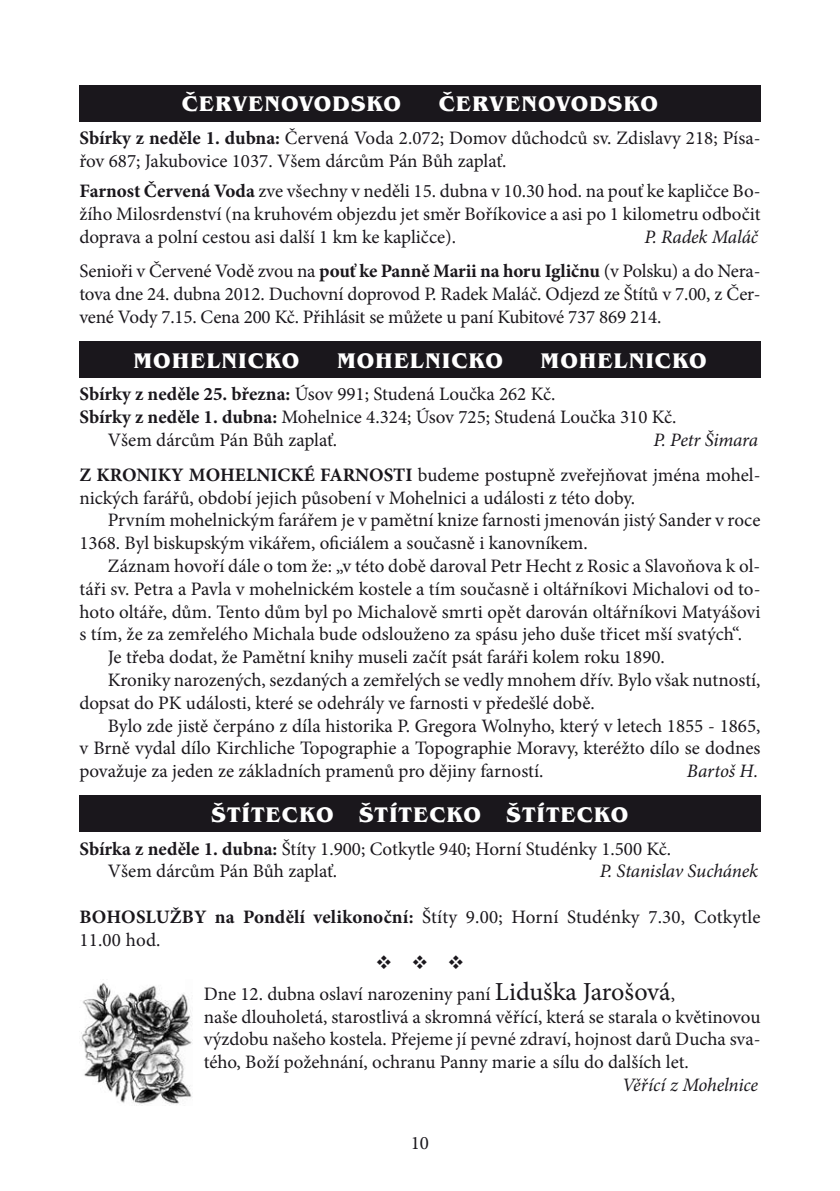
<style>
.page{position:relative;width:840px;height:1191px;background:#fff}
.page>*{position:absolute;margin:0;border:0;box-sizing:border-box;transform-origin:0 0}
.t1{font:700 21.8px "Benguiat Itc TOT";letter-spacing:.045em;color:#fff}
.t2{font:19px/22.8px "Minion Pro";color:#1a171c}
.t3{font:italic 19px "Minion Pro";letter-spacing:-.01em;color:#1a171c}
.t4{font:700 19px "Minion Pro";color:#1a171c}
.t5{font:19px "Wingdings";color:#1a171c}
.s1{font-weight:700}
.s2{font-style:italic}
.s3{font-size:26px}
</style>
<div class="page">
<div style="left:79px;top:85px;width:681px;height:36px;background:#1a171c"></div>
<div style="left:79px;top:341px;width:681px;height:36px;background:#1a171c"></div>
<div style="left:79px;top:795px;width:681px;height:36px;background:#1a171c"></div>
<img style="left:81px;top:983px;width:111px;height:123px">
<p class="t1" style="left:182px;top:91px;width:221px">ČERVENOVODSKO</p>
<p class="t1" style="left:438px;top:91px;width:221px">ČERVENOVODSKO</p>
<p class="t2" style="left:79px;top:127px;width:682px"><span class="s1">Sbírky z neděle 1. dubna:</span> Červená Voda 2.072; Domov důchodců sv. Zdislavy 218; Písa&shy;řov 687; Jakubovice 1037. Všem dárcům Pán Bůh zaplať.</p>
<p class="t2" style="left:79px;top:180px;width:682px;text-align:justify"><span class="s1">Farnost Červená Voda</span> zve všechny v neděli 15. dubna v 10.30 hod. na pouť ke kapličce Bo&shy;žího Milosrdenství (na kruhovém objezdu jet směr Boříkovice a asi po 1 kilometru odbočit doprava a polní cestou asi další 1 km ke kapličce).</p>
<p class="t2" style="left:79px;top:219px;width:682px;line-height:34.8px;text-align:right"><span class="s2">P. Radek Maláč<br></span>Senioři v Červené Vodě zvou na <span class="s1">pouť ke Panně Marii na horu Igličnu</span> (v Polsku) a do Nera-</p>
<p class="t2" style="left:79px;top:283px;width:682px">tova dne 24. dubna 2012. Duchovní doprovod P. Radek Maláč. Odjezd ze Štítů v 7.00, z Čer&shy;vené Vody 7.15. Cena 200 Kč. Přihlásit se můžete u paní Kubitové 737 869 214.</p>
<p class="t1" style="left:133px;top:348px;width:167px">MOHELNICKO</p>
<p class="t1" style="left:337px;top:348px;width:167px">MOHELNICKO</p>
<p class="t1" style="left:540px;top:348px;width:167px">MOHELNICKO</p>
<p class="t2" style="left:79px;top:383px;width:477px"><span class="s1">Sbírky z neděle 25. března:</span> Úsov 991; Studená Loučka 262 Kč.</p>
<p class="t2" style="left:79px;top:406px;width:598px"><span class="s1">Sbírky z neděle 1. dubna:</span> Mohelnice 4.324; Úsov 725; Studená Loučka 310 Kč.</p>
<p class="t2" style="left:108px;top:428px;width:231px">Všem dárcům Pán Bůh zaplať.</p>
<p class="t3" style="left:653px;top:427px;width:106px">P. Petr Šimara</p>
<p class="t4" style="left:79px;top:461px;width:45px">Z KRON</p>
<p class="t4" style="left:150px;top:461px;width:55px">IKY MOH</p>
<p class="t4" style="left:235px;top:461px;width:108px">ELNICKÉ FARNOST</p>
<p class="t2" style="left:79px;top:463px;width:682px;text-indent:326px"><span class="s1">I</span> budeme postupně zveřejňovat jména mohel&shy;nických farářů, období jejich působení v Mohelnici a události z této doby.</p>
<p class="t2" style="left:79px;top:509px;width:682px;text-indent:28px">Prvním mohelnickým farářem je v pamětní knize farnosti jmenován jistý Sander v roce<br>1368. Byl biskupským vikářem, oficiálem a současně i kanovníkem.</p>
<p class="t2" style="left:108px;top:554px;width:653px">Záznam hovoří dále o tom že: „v této době daroval Petr Hecht z Rosic a Slavoňova k ol-</p>
<p class="t2" style="left:79px;top:577px;width:682px">táři sv. Petra a Pavla v mohelnickém kostele a tím současně i oltářníkovi Michalovi od to-</p>
<p class="t2" style="left:79px;top:600px;width:682px">hoto oltáře, dům. Tento dům byl po Michalově smrti opět darován oltářníkovi Matyášovi</p>
<p class="t2" style="left:79px;top:623px;width:663px">s tím, že za zemřelého Michala bude odslouženo za spásu jeho duše třicet mší svatých“.</p>
<p class="t2" style="left:108px;top:646px;width:558px">Je třeba dodat, že Pamětní knihy museli začít psát faráři kolem roku 1890.</p>
<p class="t2" style="left:108px;top:668px;width:654px">Kroniky narozených, sezdaných a zemřelých se vedly mnohem dřív. Bylo však nutností,</p>
<p class="t2" style="left:79px;top:691px;width:516px">dopsat do PK události, které se odehrály ve farnosti v předešlé době.</p>
<p class="t2" style="left:108px;top:714px;width:654px">Bylo zde jistě čerpáno z díla historika P. Gregora Wolnyho, který v letech 1855 - 1865,</p>
<p class="t2" style="left:79px;top:737px;width:682px">v Brně vydal dílo Kirchliche Topographie a Topographie Moravy, kteréžto dílo se dodnes</p>
<p class="t2" style="left:79px;top:760px;width:465px">považuje za jeden ze základních pramenů pro dějiny farností.</p>
<p class="t3" style="left:686px;top:758px;width:73px">Bartoš H.</p>
<p class="t1" style="left:211px;top:802px;width:418px">ŠTÍTECKO ŠTÍTECKO ŠTÍTECKO</p>
<p class="t2" style="left:108px;top:837px;width:564px;text-indent:-28px"><span class="s1">Sbírka z neděle 1. dubna:</span> Štíty 1.900; Cotkytle 940; Horní Studénky 1.500 Kč.<br>Všem dárcům Pán Bůh zaplať.</p>
<p class="t3" style="left:599px;top:858px;width:160px">P. Stanislav Suchánek</p>
<p class="t2" style="left:79px;top:905px;width:682px;text-indent:76px"><span class="s1">UŽBY na Pondělí velikonoční:</span> Štíty 9.00; Horní Studénky 7.30, Cotkytle<br>11.00 hod.</p>
<p class="t5" style="left:375px;top:951px;width:90px">❖ ❖ ❖</p>
<p class="t2" style="left:203px;top:982px;width:558px">Dne 12. dubna oslaví narozeniny paní <span class="s3">Liduška Jarošová</span>,<br>naše dlouholetá, starostlivá a skromná věřící, která se starala o květinovou výzdobu našeho kostela. Přejeme jí pevné zdraví, hojnost darů Ducha sva&shy;tého, Boží požehnání, ochranu Panny marie a sílu do dalších let.</p>
<p class="t3" style="left:622px;top:1072px;width:137px">Věřící z Mohelnice</p>
<p class="t4" style="left:79px;top:903px;width:27px">BOHOSL</p>
<p class="t2" style="left:410px;top:1131px;width:20px">10</p>
</div>
